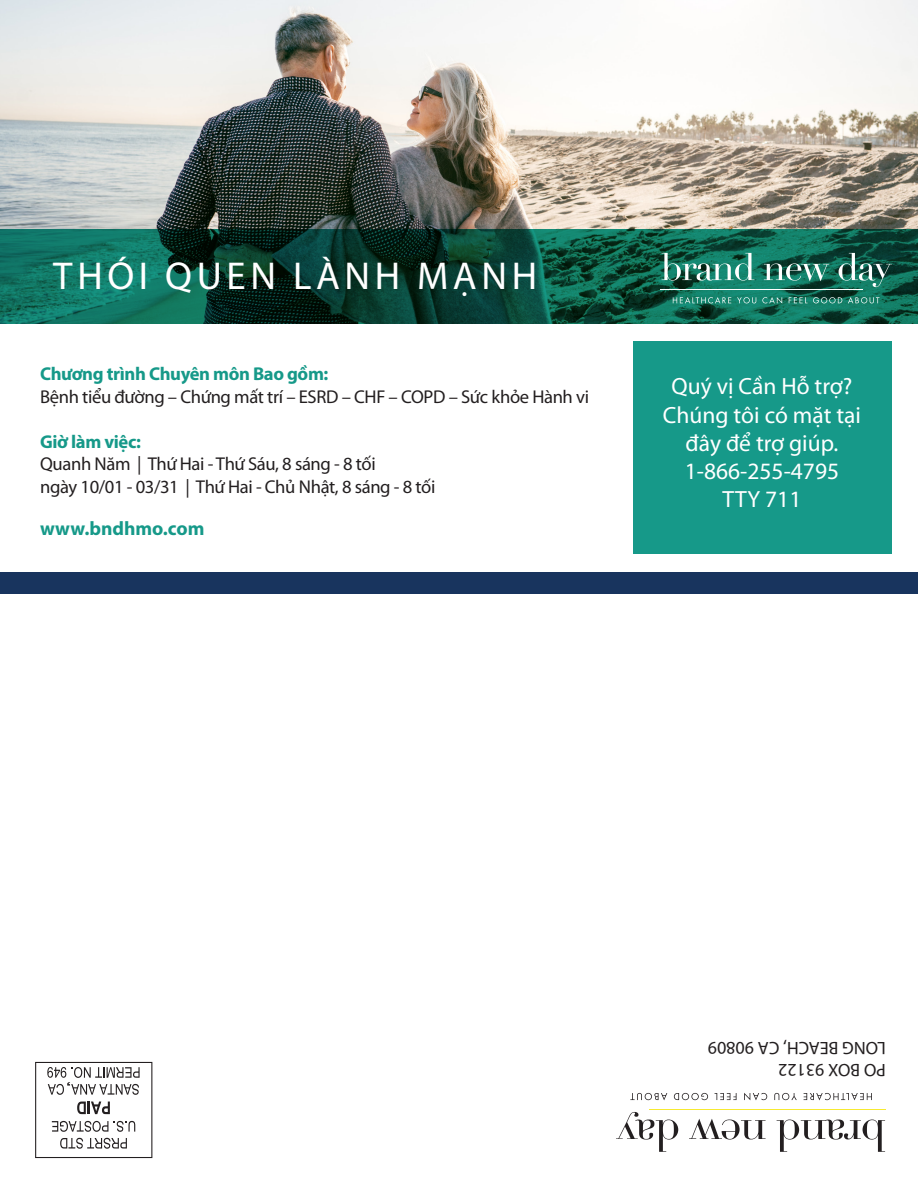
<style>
.page{position:relative;width:918px;height:1188px;background:#fff}
.page>*{position:absolute;margin:0;border:0;box-sizing:border-box;transform-origin:0 0}
.Table_Body{font:39px "Myriad Pro";letter-spacing:.12em;color:#fff}
.Table_Body-2{font:23.55px/28.2px "Myriad Pro";color:#fff;text-align:center}
.Table_Body-3{font:700 19.5px "Myriad Pro";color:#169989}
.Table_Body-4{font:18.6px/22.5px "Myriad Pro";letter-spacing:-.02em;color:#231f20}
.Return_Address{font:18px "Myriad Pro";color:#231f20}
.s1{font-weight:700;color:#169989}
</style>
<div class="page">
<img style="left:0;top:0;width:918px;height:230px">
<svg style="left:777px;top:1120px;width:108px;height:32px"></svg>
<svg style="left:689px;top:1119px;width:77px;height:21px"></svg>
<svg style="left:616px;top:1112px;width:62px;height:40px"></svg>
<hr style="left:650px;top:1109px;width:236px;height:1px;background:#f7ea31">
<svg style="left:804px;top:1093px;width:68px;height:7px"></svg>
<svg style="left:774px;top:1093px;width:23px;height:7px"></svg>
<svg style="left:744px;top:1093px;width:23px;height:7px"></svg>
<svg style="left:715px;top:1093px;width:22px;height:7px"></svg>
<svg style="left:674px;top:1093px;width:34px;height:7px"></svg>
<svg style="left:630px;top:1093px;width:37px;height:7px"></svg>
<div style="left:35px;top:1062px;width:117px;height:96px;border:1px solid #231f20"></div>
<svg style="left:60px;top:1138px;width:67px;height:11px"></svg>
<svg style="left:114px;top:1121px;width:21px;height:11px"></svg>
<svg style="left:52px;top:1121px;width:56px;height:11px"></svg>
<svg style="left:77px;top:1102px;width:33px;height:12px"></svg>
<svg style="left:47px;top:1067px;width:93px;height:28px"></svg>
<div style="left:0;top:572px;width:918px;height:22px;background:#18345e"></div>
<svg style="left:0;top:230px;width:918px;height:94px;background:#0b5142"></svg>
<svg style="left:662px;top:253px;width:92px;height:28px;background:#46907f"></svg>
<svg style="left:764px;top:263px;width:65px;height:18px"></svg>
<svg style="left:839px;top:253px;width:53px;height:34px;background:#377668"></svg>
<hr style="left:661px;top:289px;width:202px;height:1px;background:#fff">
<svg style="left:673px;top:297px;width:58px;height:6px"></svg>
<svg style="left:737px;top:297px;width:19px;height:6px"></svg>
<svg style="left:762px;top:297px;width:20px;height:7px"></svg>
<svg style="left:789px;top:297px;width:53px;height:6px"></svg>
<svg style="left:848px;top:297px;width:32px;height:6px"></svg>
<div style="left:634px;top:341px;width:258px;height:213px;background:#169989"></div>
<p class="Table_Body" style="left:53px;top:252px;width:485px">THÓI QUEN LÀNH MẠNH</p>
<p class="Table_Body-4" style="left:40px;top:363px;width:550px"><span class="s1">Chương trình Chuyên môn Bao gồm:<br></span>Bệnh tiểu đường – Chứng mất trí – ESRD – CHF – COPD – Sức khỏe Hành vi</p>
<p class="Table_Body-4" style="left:40px;top:430px;width:397px"><span class="s1">Giờ làm việc:<br></span>Quanh Năm | Thứ Hai - Thứ Sáu, 8 sáng - 8 tối<br>ngày 10/01 - 03/31 | Thứ Hai - Chủ Nhật, 8 sáng - 8 tối</p>
<p class="Table_Body-3" style="left:40px;top:516px;width:166px">www.bndhmo.com</p>
<p class="Table_Body-2" style="left:663px;top:372px;width:200px">Quý vị Cần Hỗ trợ?<br>Chúng tôi có mặt tại đây để trợ giúp.</p>
<p class="Table_Body-2" style="left:685px;top:457px;width:156px">1-866-255-4795</p>
<p class="Table_Body-2" style="left:723px;top:485px;width:80px">TTY 711</p>
<p class="Return_Address" style="left:886px;top:1059px;width:180px;rotate:-180deg">LONG BEACH, CA 90809</p>
<p class="Return_Address" style="left:886px;top:1081px;width:109px;rotate:-180deg">PO BOX 93122</p>
</div>
